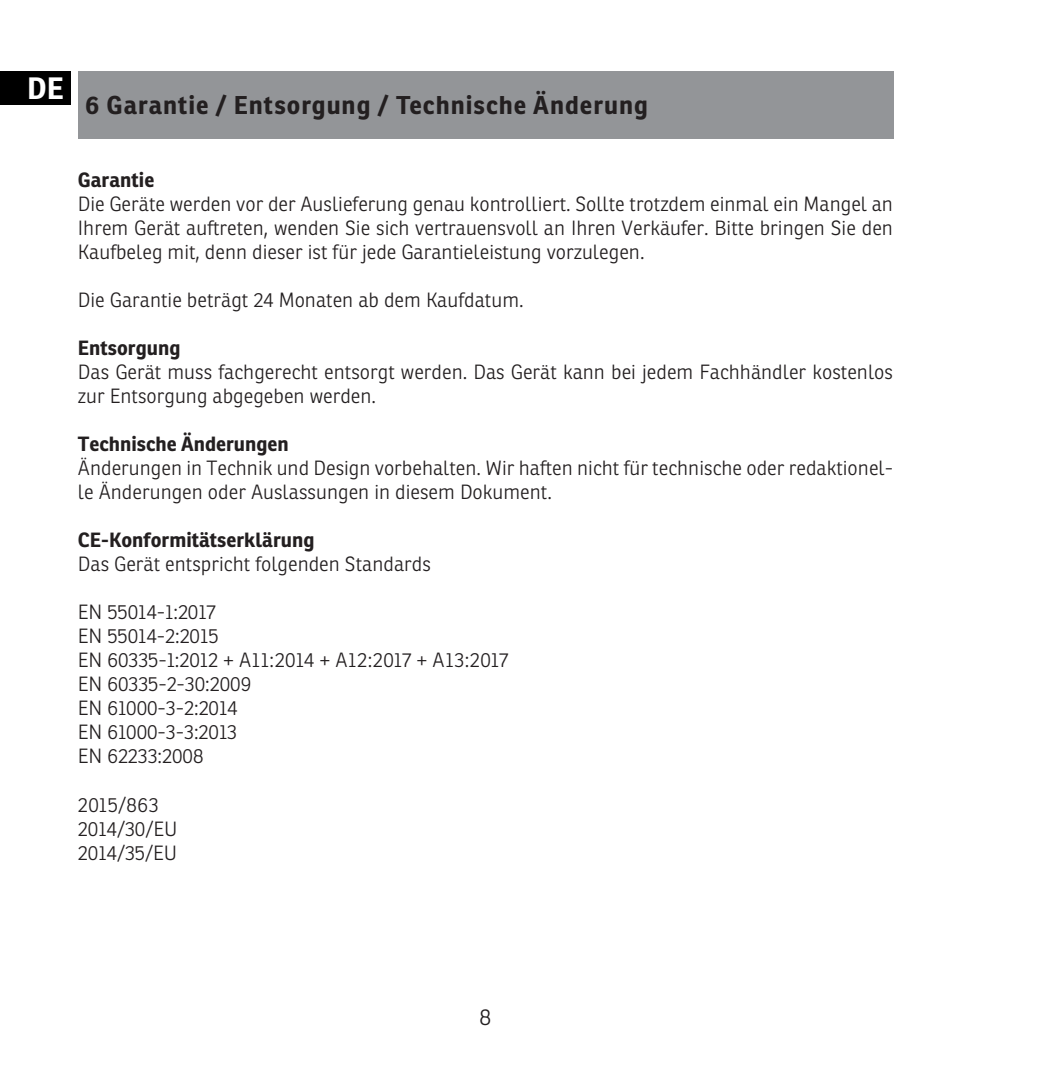
<style>
.page{position:relative;width:1049px;height:1078px;background:#fff}
.page>*{position:absolute;margin:0;border:0;box-sizing:border-box;transform-origin:0 0}
.t1{font:700 30px "Ronnia";color:#fff}
.t2{font:700 25px "Ronnia";letter-spacing:.035em;color:#231f20}
.t3{font:300 22.5px "Ronnia";color:#231f20}
.t4{font:300 20px/24px "Ronnia";color:#231f20}
.t5{font:700 20px "Ronnia";color:#231f20}
</style>
<div class="page">
<div style="left:78px;top:71px;width:815px;height:67px;background:#939598"></div>
<div style="left:0;top:71px;width:71px;height:34px;background:#000"></div>
<h1 class="t1" style="left:27px;top:69px;width:38px">DE</h1>
<p class="t2" style="left:85px;top:89px;width:564px">6 Garantie / Entsorgung / Technische Änderung</p>
<p class="t5" style="left:78px;top:167px;width:78px">Garantie</p>
<p class="t4" style="left:78px;top:192px;width:816px;text-align:justify">Die Geräte werden vor der Auslieferung genau kontrolliert. Sollte trotzdem einmal ein Mangel an Ihrem Gerät auftreten, wenden Sie sich vertrauensvoll an Ihren Verkäufer. Bitte bringen Sie den Kaufbeleg mit, denn dieser ist für jede Garantieleistung vorzulegen.</p>
<p class="t4" style="left:78px;top:288px;width:447px">Die Garantie beträgt 24 Monaten ab dem Kaufdatum.</p>
<p class="t5" style="left:78px;top:335px;width:104px">Entsorgung</p>
<p class="t4" style="left:78px;top:360px;width:816px">Das Gerät muss fachgerecht entsorgt werden. Das Gerät kann bei jedem Fachhändler kostenlos zur Entsorgung abgegeben werden.</p>
<p class="t5" style="left:78px;top:431px;width:212px">Technische Änderungen</p>
<p class="t4" style="left:78px;top:456px;width:817px">Änderungen in Technik und Design vorbehalten. Wir haften nicht für technische oder redaktionel&shy;le Änderungen oder Auslassungen in diesem Dokument.</p>
<p class="t5" style="left:78px;top:527px;width:238px">CE-Konformitätserklärung</p>
<p class="t4" style="left:78px;top:552px;width:354px">Das Gerät entspricht folgenden Standards</p>
<p class="t4" style="left:78px;top:600px;width:432px">EN 55014-1:2017<br>EN 55014-2:2015<br>EN 60335-1:2012 + A11:2014 + A12:2017 + A13:2017<br>EN 60335-2-30:2009<br>EN 61000-3-2:2014<br>EN 61000-3-3:2013<br>EN 62233:2008</p>
<p class="t4" style="left:78px;top:792px;width:101px">2015/863<br>2014/30/EU<br>2014/35/EU</p>
<p class="t3" style="left:480px;top:1002px;width:13px">8</p>
</div>
